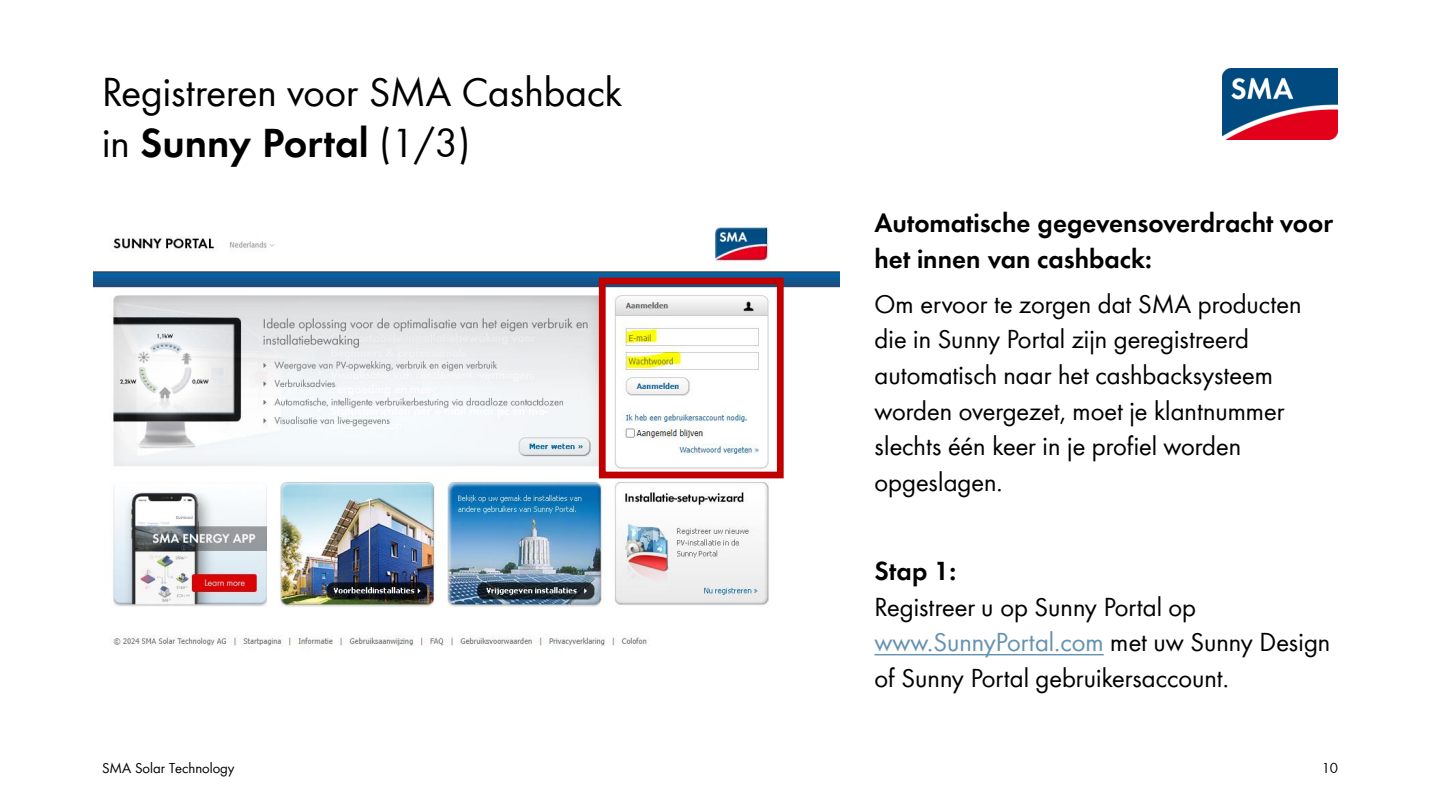
<style>
.page{position:relative;width:1440px;height:810px;background:#fff}
.page>*{position:absolute;margin:0;border:0;box-sizing:border-box;transform-origin:0 0}
.t1{font:42px/51px "SMA Futura Global";color:#000}
.t2{font:27px/35.7px "SMA Futura Global";color:#000}
.t3{font:600 27px/35.7px "SMA Futura Global";color:#000}
.t4{font:15px "SMA Futura Global";color:#000}
.s1{font-weight:600}
.s2{color:#6692b2}
</style>
<div class="page">
<img style="left:1222px;top:68px;width:116px;height:72px">
<svg style="left:874px;top:654px;width:230px;height:1px"></svg>
<img style="left:93px;top:226px;width:746px;height:425px">
<div style="left:599px;top:278px;width:185px;height:200px;border:7px solid #c00000"></div>
<h2 class="t1" style="left:102px;top:66px;width:522px">Registreren voor SMA Cashback in <span class="s1">Sunny Portal</span> (1/3)</h2>
<p class="t3" style="left:875px;top:205px;width:460px">Automatische gegevensoverdracht voor het innen van cashback:</p>
<p class="t2" style="left:875px;top:285px;width:428px">Om ervoor te zorgen dat SMA producten die in Sunny Portal zijn geregistreerd automatisch naar het cashbacksysteem worden overgezet, moet je klantnummer slechts één keer in je profiel worden opgeslagen.</p>
<p class="t2" style="left:875px;top:553px;width:457px"><span class="s1">Stap 1:<br></span>Registreer u op Sunny Portal op <span class="s2">www.SunnyPortal.com</span> met uw Sunny Design of Sunny Portal gebruikersaccount.</p>
<p class="t4" style="left:102px;top:759px;width:134px">SMA Solar Technology</p>
<p class="t4" style="left:1322px;top:759px;width:18px">10</p>
</div>
